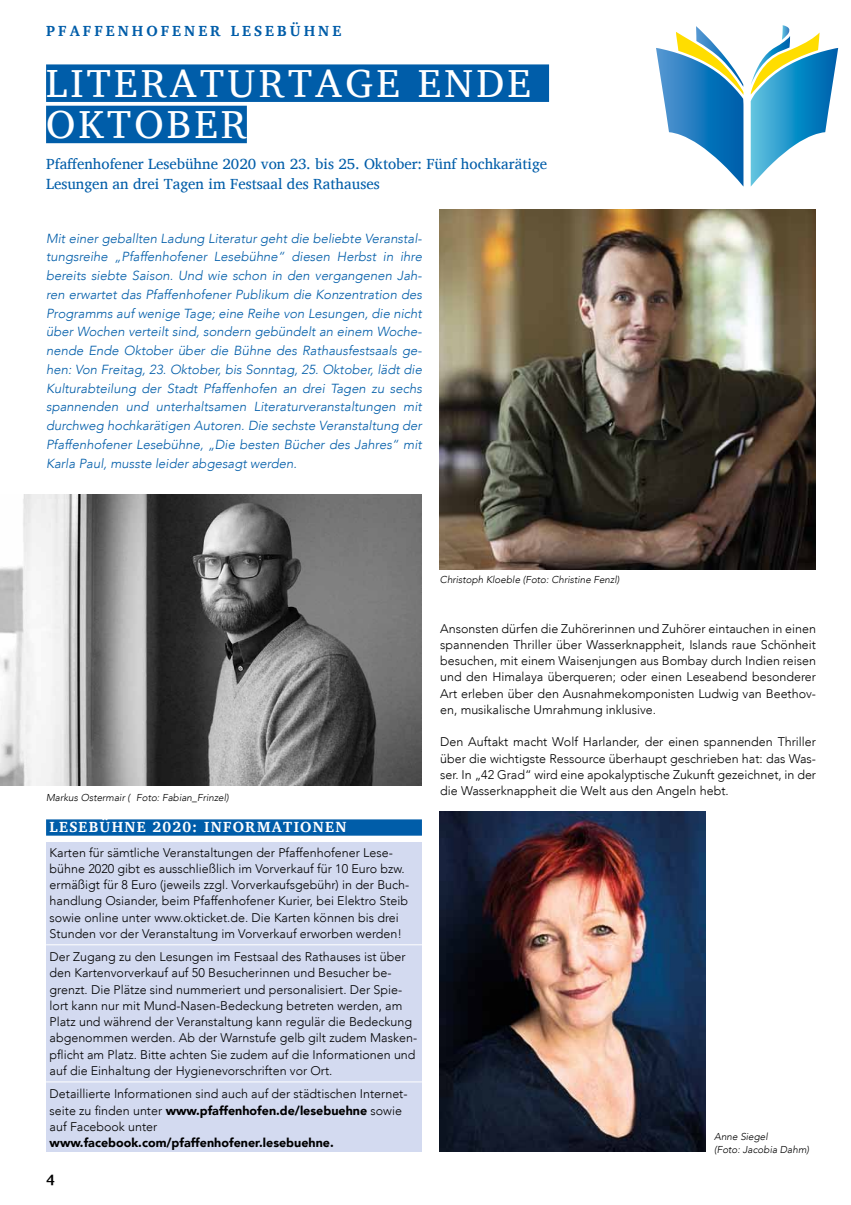
<style>
.page{position:relative;width:851px;height:1205px;background:#fff}
.page>*{position:absolute;margin:0;border:0;box-sizing:border-box;transform-origin:0 0}
.t1{font:40px/41.2px "Charis SIL";letter-spacing:.08em;color:#fff}
.t2{font:15px/20px "Charis SIL";color:#005da9}
.t3{font:700 15px "Charis SIL";letter-spacing:.08em;color:#fff}
.t4{font:700 15px "Charis SIL";letter-spacing:.2em;color:#005da9}
.t5{font:700 15px "Charis SIL";color:#000}
.t6{font:italic 300 13.12px/18.8px "Avenir LT";color:#005da9;text-align:justify}
.t7{font:300 12.5px/16.2px "Avenir LT";color:#000}
.t8{font:900 12.5px "Avenir LT";color:#000}
.t9{font:italic 300 10px/12.5px "Avenir LT";color:#000}
.s1{font-weight:900}
</style>
<div class="page">
<div style="left:46px;top:64px;width:503px;height:38px;background:#005da9"></div>
<div style="left:46px;top:106px;width:201px;height:37px;background:#005da9"></div>
<div style="left:46px;top:819px;width:376px;height:16px;background:#005da9"></div>
<div style="left:46px;top:842px;width:376px;height:310px;background:#d3daf0"></div>
<hr style="left:46px;top:944px;width:376px;height:1px;background:#fff">
<hr style="left:46px;top:1081px;width:376px;height:1px;background:#fff">
<svg style="left:656px;top:26px;width:87px;height:160px"></svg>
<svg style="left:750px;top:25px;width:88px;height:162px"></svg>
<img style="left:0;top:494px;width:422px;height:292px">
<img style="left:439px;top:811px;width:266px;height:340px">
<img style="left:439px;top:210px;width:376px;height:359px">
<p class="t4" style="left:46px;top:22px;width:297px">PFAFFENHOFENER LESEBÜHNE</p>
<h1 class="t1" style="left:46px;top:63px;width:482px">Literaturtage Ende<br>Oktober</h1>
<p class="t2" style="left:46px;top:154px;width:502px">Pfaffenhofener Lesebühne 2020 von 23. bis 25. Oktober: Fünf hochkarätige<br>Lesungen an drei Tagen im Festsaal des Rathauses</p>
<p class="t6" style="left:46px;top:229px;width:377px">Mit einer geballten Ladung Literatur geht die beliebte Veranstal&shy;tungsreihe „Pfaffenhofener Lesebühne“ diesen Herbst in ihre bereits siebte Saison. Und wie schon in den vergangenen Jah&shy;ren erwartet das Pfaffenhofener Publikum die Konzentration des Programms auf wenige Tage; eine Reihe von Lesungen, die nicht über Wochen verteilt sind, sondern gebündelt an einem Woche&shy;nende Ende Oktober über die Bühne des Rathausfestsaals ge&shy;hen: Von Freitag, 23. Oktober, bis Sonntag, 25. Oktober, lädt die Kulturabteilung der Stadt Pfaffenhofen an drei Tagen zu sechs spannenden und unterhaltsamen Literaturveranstaltungen mit durchweg hochkarätigen Autoren. Die sechste Veranstaltung der Pfaffenhofener Lesebühne, „Die besten Bücher des Jahres“ mit Karla Paul, musste leider abgesagt werden.</p>
<p class="t9" style="left:46px;top:791px;width:184px">Markus Ostermair ( Foto: Fabian_Frinzel)</p>
<p class="t3" style="left:50px;top:818px;width:208px">LESEBÜHNE 2020: INFORMATI</p>
<p class="t3" style="left:300px;top:818px;width:48px">ONEN</p>
<p class="t7" style="left:50px;top:844px;width:361px">Karten für sämtliche Veranstaltungen der Pfaffenhofener Lese&shy;bühne 2020 gibt es ausschließlich im Vorverkauf für 10 Euro bzw. ermäßigt für 8 Euro (jeweils zzgl. Vorverkaufsgebühr) in der Buch&shy;handlung Osiander, beim Pfaffenhofener Kurier, bei Elektro Steib sowie online unter www.okticket.de. Die Karten können bis drei Stunden vor der Veranstaltung im Vorverkauf erworben werden!</p>
<p class="t7" style="left:50px;top:949px;width:369px">Der Zugang zu den Lesungen im Festsaal des Rathauses ist über den Kartenvorverkauf auf 50 Besucherinnen und Besucher be&shy;grenzt. Die Plätze sind nummeriert und personalisiert. Der Spie&shy;lort kann nur mit Mund-Nasen-Bedeckung betreten werden, am Platz und während der Veranstaltung kann regulär die Bedeckung abgenommen werden. Ab der Warnstufe gelb gilt zudem Masken&shy;pflicht am Platz. Bitte achten Sie zudem auf die Informationen und auf die Einhaltung der Hygienevorschriften vor Ort.</p>
<p class="t7" style="left:50px;top:1086px;width:359px">Detaillierte Informationen sind auch auf der städtischen Internet&shy;seite zu finden unter <span class="s1">www.pfaffenhofen.de/lesebuehne</span> sowie auf Facebook unter</p>
<p class="t8" style="left:50px;top:1135px;width:285px">www.facebook.com/pfaffenhofener.lesebuehne.</p>
<p class="t5" style="left:46px;top:1171px;width:10px">4</p>
<p class="t9" style="left:440px;top:574px;width:181px">Christoph Kloeble (Foto: Christine Fenzl)</p>
<p class="t7" style="left:440px;top:620px;width:377px;text-align:justify">Ansonsten dürfen die Zuhörerinnen und Zuhörer eintauchen in einen spannenden Thriller über Wasserknappheit, Islands raue Schönheit besuchen, mit einem Waisenjungen aus Bombay durch Indien reisen und den Himalaya überqueren; oder einen Leseabend besonderer Art erleben über den Ausnahmekomponisten Ludwig van Beethov&shy;en, musikalische Umrahmung inklusive.</p>
<p class="t7" style="left:440px;top:734px;width:377px;text-align:justify">Den Auftakt macht Wolf Harlander, der einen spannenden Thriller über die wichtigste Ressource überhaupt geschrieben hat: das Was&shy;ser. In „42 Grad“ wird eine apokalyptische Zukunft gezeichnet, in der die Wasserknappheit die Welt aus den Angeln hebt.</p>
<p class="t9" style="left:714px;top:1130px;width:96px">Anne Siegel<br>(Foto: Jacobia Dahm)</p>
</div>
